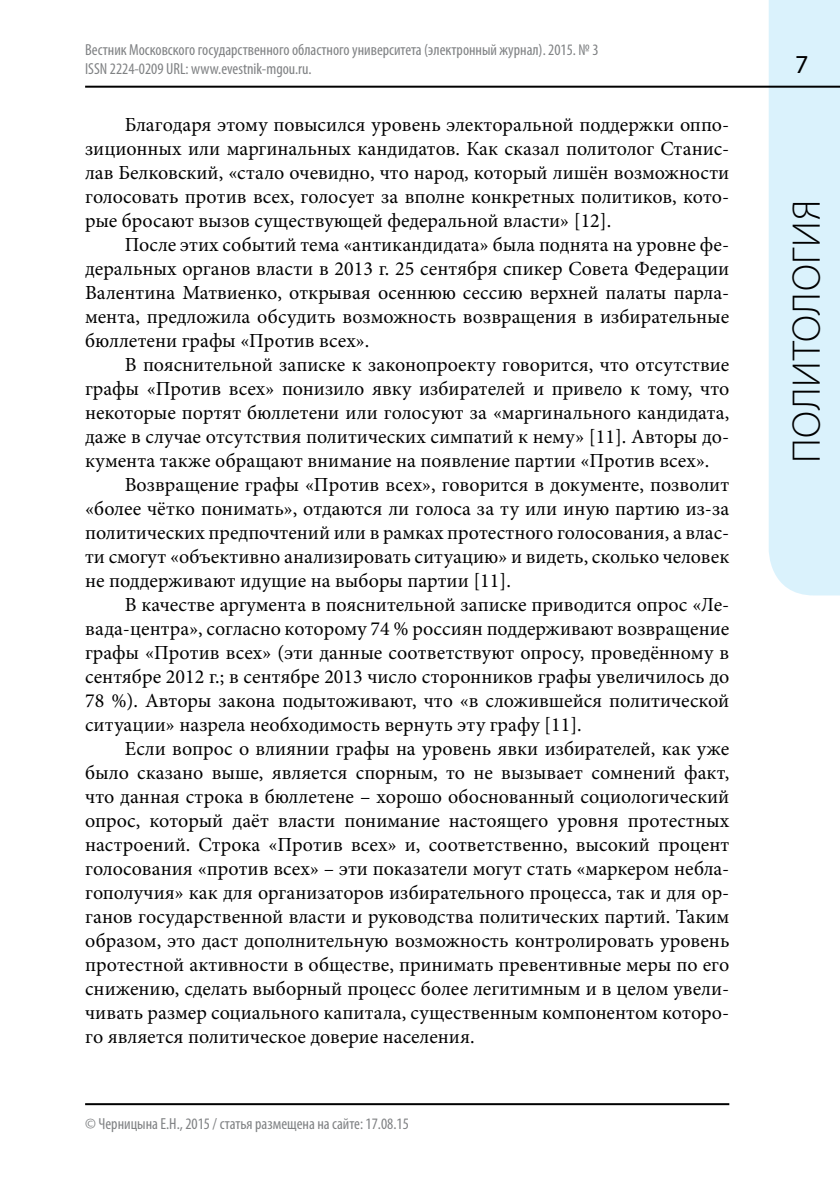
<style>
.page{position:relative;width:840px;height:1191px;background:#fff}
.page>*{position:absolute;margin:0;border:0;box-sizing:border-box;transform-origin:0 0}
.t1{font:300 40px "Myriad Pro";letter-spacing:.02em;color:#000}
.t2{font:20px/24px "Minion Pro";color:#000;text-align:justify}
.t3{font:condensed 16px/19.2px "Myriad Pro";color:#808284}
</style>
<div class="page">
<div style="left:768px;top:0;width:71px;height:595px;background:#daf2fc"></div>
<hr style="left:85px;top:86px;width:754px;height:2px;background:#000">
<hr style="left:85px;top:1103px;width:644px;height:2px;background:#000">
<svg style="left:796px;top:56px;width:10px;height:17px"></svg>
<p class="t3" style="left:85px;top:39px;width:514px">Вестник Московского государственного областного университета (электронный журнал). 2015. № 3<br>ISSN 2224-0209 URL: www.evestnik-mgou.ru.</p>
<p class="t2" style="left:85px;top:112px;width:645px;text-indent:40px">Благодаря этому повысился уровень электоральной поддержки оппо&shy;зиционных или маргинальных кандидатов. Как сказал политолог Станис&shy;лав Белковский, «стало очевидно, что народ, который лишён возможности голосовать против всех, голосует за вполне конкретных политиков, кото&shy;рые бросают вызов существующей федеральной власти» [12].</p>
<p class="t2" style="left:85px;top:232px;width:645px;text-indent:40px">После этих событий тема «антикандидата» была поднята на уровне фе&shy;деральных органов власти в 2013 г. 25 сентября спикер Совета Федерации Валентина Матвиенко, открывая осеннюю сессию верхней палаты парла&shy;мента, предложила обсудить возможность возвращения в избирательные бюллетени графы «Против всех».</p>
<p class="t2" style="left:125px;top:352px;width:605px">В пояснительной записке к законопроекту говорится, что отсутствие</p>
<p class="t2" style="left:85px;top:376px;width:645px">графы «Против всех» понизило явку избирателей и привело к тому, что</p>
<p class="t2" style="left:85px;top:400px;width:645px">некоторые портят бюллетени или голосуют за «маргинального кандидата,</p>
<p class="t2" style="left:85px;top:424px;width:645px">даже в случае отсутствия политических симпатий к нему» [11]. Авторы до-</p>
<p class="t2" style="left:85px;top:448px;width:625px">кумента также обращают внимание на появление партии «Против всех».</p>
<p class="t2" style="left:125px;top:472px;width:605px">Возвращение графы «Против всех», говорится в документе, позволит</p>
<p class="t2" style="left:85px;top:496px;width:645px">«более чётко понимать», отдаются ли голоса за ту или иную партию из-за</p>
<p class="t2" style="left:85px;top:520px;width:645px">политических предпочтений или в рамках протестного голосования, а влас-</p>
<p class="t2" style="left:85px;top:544px;width:645px">ти смогут «объективно анализировать ситуацию» и видеть, сколько человек</p>
<p class="t2" style="left:85px;top:568px;width:427px">не поддерживают идущие на выборы партии [11].</p>
<p class="t2" style="left:125px;top:592px;width:605px">В качестве аргумента в пояснительной записке приводится опрос «Ле-</p>
<p class="t2" style="left:85px;top:616px;width:645px">вада-центра», согласно которому 74 % россиян поддерживают возвращение</p>
<p class="t2" style="left:85px;top:640px;width:645px">графы «Против всех» (эти данные соответствуют опросу, проведённому в</p>
<p class="t2" style="left:85px;top:664px;width:645px">сентябре 2012 г.; в сентябре 2013 число сторонников графы увеличилось до</p>
<p class="t2" style="left:85px;top:688px;width:645px">78 %). Авторы закона подытоживают, что «в сложившейся политической</p>
<p class="t2" style="left:85px;top:712px;width:498px">ситуации» назрела необходимость вернуть эту графу [11].</p>
<p class="t2" style="left:125px;top:736px;width:605px">Если вопрос о влиянии графы на уровень явки избирателей, как уже</p>
<p class="t2" style="left:85px;top:760px;width:645px">было сказано выше, является спорным, то не вызывает сомнений факт,</p>
<p class="t2" style="left:85px;top:784px;width:645px">что данная строка в бюллетене – хорошо обоснованный социологический</p>
<p class="t2" style="left:85px;top:808px;width:645px">опрос, который даёт власти понимание настоящего уровня протестных</p>
<p class="t2" style="left:85px;top:832px;width:645px">настроений. Строка «Против всех» и, соответственно, высокий процент</p>
<p class="t2" style="left:85px;top:856px;width:645px">голосования «против всех» – эти показатели могут стать «маркером небла-</p>
<p class="t2" style="left:85px;top:880px;width:645px">гополучия» как для организаторов избирательного процесса, так и для ор-</p>
<p class="t2" style="left:85px;top:904px;width:645px">ганов государственной власти и руководства политических партий. Таким</p>
<p class="t2" style="left:85px;top:928px;width:645px">образом, это даст дополнительную возможность контролировать уровень</p>
<p class="t2" style="left:85px;top:952px;width:645px">протестной активности в обществе, принимать превентивные меры по его</p>
<p class="t2" style="left:85px;top:976px;width:645px">снижению, сделать выборный процесс более легитимным и в целом увели-</p>
<p class="t2" style="left:85px;top:1000px;width:645px">чивать размер социального капитала, существенным компонентом которо-</p>
<p class="t2" style="left:85px;top:1024px;width:391px">го является политическое доверие населения.</p>
<p class="t3" style="left:85px;top:1114px;width:325px">© Черницына Е.Н., 2015 / статья размещена на сайте: 17.08.15</p>
<h1 class="t1" style="left:782px;top:463px;width:264px;rotate:-90deg">политология</h1>
</div>
